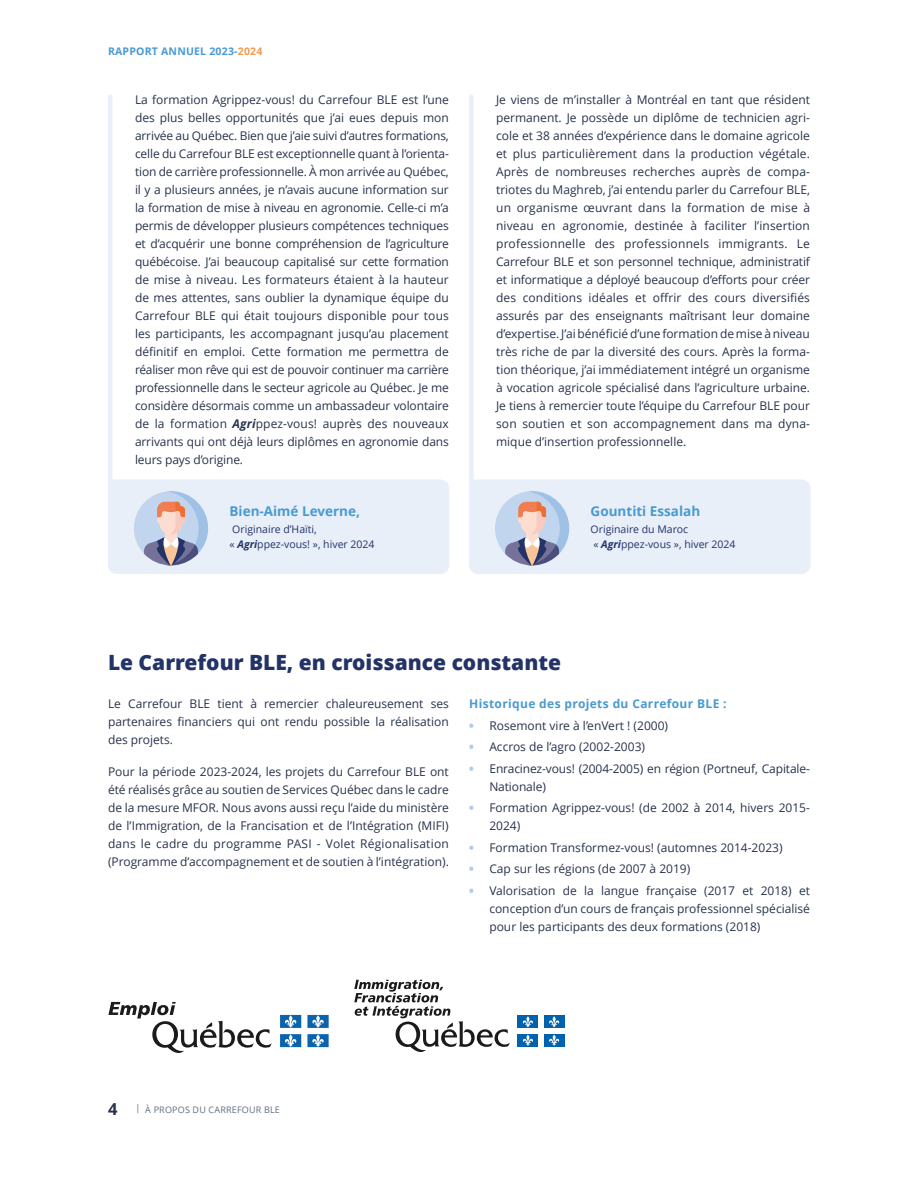
<style>
.page{position:relative;width:918px;height:1188px;background:#fff}
.page>*{position:absolute;margin:0;border:0;box-sizing:border-box;transform-origin:0 0}
.t1{font:800 21px "Open Sans";color:#243367}
.t2{font:700 16.5px "Open Sans";color:#27324b}
.t3{font:700 13.5px "Open Sans";color:#489ad1}
.t4{font:12px/18px "Open Sans";color:#27324b;text-align:justify}
.t5{font:700 12px "Open Sans";letter-spacing:.03em;color:#489ad1}
.t6{font:10.5px/15px "Open Sans";color:#243367}
.t7{font:700 10.5px "Open Sans";letter-spacing:.02em;color:#489ad1}
.t8{font:9px "Open Sans";letter-spacing:.02em;color:#5d6e80}
.s1{color:#f09b52}
.s2{font-weight:700;font-style:italic}
.s3{font-weight:800;color:#b0cbe9}
</style>
<div class="page">
<hr style="left:108px;top:97px;width:4px;height:439px;background:#e8eff9">
<div style="left:469px;top:97px;width:5px;height:466px;background:#e8eff9"></div>
<svg style="left:108px;top:480px;width:341px;height:94px;background:#e1e7f2"></svg>
<svg style="left:469px;top:480px;width:342px;height:94px;background:#e1e7f2"></svg>
<svg style="left:354px;top:980px;width:156px;height:72px"></svg>
<div style="left:518px;top:1016px;width:20px;height:12px;background:#0062ad"></div>
<svg style="left:523px;top:1016px;width:10px;height:11px"></svg>
<div style="left:544px;top:1016px;width:20px;height:12px;background:#0062ad"></div>
<svg style="left:549px;top:1016px;width:11px;height:11px"></svg>
<div style="left:518px;top:1034px;width:20px;height:12px;background:#0062ad"></div>
<svg style="left:523px;top:1035px;width:10px;height:11px"></svg>
<div style="left:544px;top:1034px;width:20px;height:12px;background:#0062ad"></div>
<svg style="left:549px;top:1035px;width:11px;height:11px"></svg>
<svg style="left:280px;top:1015px;width:21px;height:13px"></svg>
<svg style="left:307px;top:1015px;width:22px;height:13px"></svg>
<svg style="left:280px;top:1034px;width:21px;height:13px"></svg>
<svg style="left:307px;top:1034px;width:22px;height:13px"></svg>
<svg style="left:108px;top:1002px;width:164px;height:51px"></svg>
<p class="t7" style="left:108px;top:43px;width:156px">RAPPORT ANNUEL 2023-<span class="s1">2024</span></p>
<p class="t4" style="left:135px;top:90px;width:315px">La formation Agrippez-vous! du Carrefour BLE est l’une des plus belles opportunités que j’ai eues depuis mon arrivée au Québec. Bien que j’aie suivi d’autres formations, celle du Carrefour BLE est exceptionnelle quant à l’orienta&shy;tion de carrière professionnelle. À mon arrivée au Québec, il y a plusieurs années, je n’avais aucune information sur la formation de mise à niveau en agronomie. Celle-ci m’a permis de développer plusieurs compétences techniques et d’acquérir une bonne compréhension de l’agriculture québécoise. J’ai beaucoup capitalisé sur cette formation de mise à niveau. Les formateurs étaient à la hauteur de mes attentes, sans oublier la dynamique équipe du Carrefour BLE qui était toujours disponible pour tous les participants, les accompagnant jusqu’au placement définitif en emploi. Cette formation me permettra de réaliser mon rêve qui est de pouvoir continuer ma carrière professionnelle dans le secteur agricole au Québec. Je me considère désormais comme un ambassadeur volontaire de la formation <span class="s2">Agri</span>ppez-vous! auprès des nouveaux arrivants qui ont déjà leurs diplômes en agronomie dans leurs pays d’origine.</p>
<p class="t4" style="left:496px;top:90px;width:315px">Je viens de m’installer à Montréal en tant que résident permanent. Je possède un diplôme de technicien agri&shy;cole et 38 années d’expérience dans le domaine agricole et plus particulièrement dans la production végétale.<br>Après de nombreuses recherches auprès de compa&shy;triotes du Maghreb, j’ai entendu parler du Carrefour BLE, un organisme œuvrant dans la formation de mise à niveau en agronomie, destinée à faciliter l’insertion professionnelle des professionnels immigrants. Le Carrefour BLE et son personnel technique, administratif et informatique a déployé beaucoup d’efforts pour créer des conditions idéales et offrir des cours diversifiés assurés par des enseignants maîtrisant leur domaine d’expertise. J’ai bénéficié d’une formation de mise à niveau très riche de par la diversité des cours. Après la forma&shy;tion théorique, j’ai immédiatement intégré un organisme à vocation agricole spécialisé dans l’agriculture urbaine.<br>Je tiens à remercier toute l’équipe du Carrefour BLE pour son soutien et son accompagnement dans ma dyna&shy;mique d’insertion professionnelle.</p>
<p class="t3" style="left:230px;top:502px;width:132px">Bien-Aimé Leverne,</p>
<p class="t6" style="left:230px;top:521px;width:147px">Originaire d’Haïti,<br>« <span class="s2">Agri</span>ppez-vous! », hiver 2024</p>
<p class="t3" style="left:591px;top:502px;width:111px">Gountiti Essalah</p>
<p class="t6" style="left:591px;top:521px;width:147px">Originaire du Maroc<br>« <span class="s2">Agri</span>ppez-vous », hiver 2024</p>
<h1 class="t1" style="left:108px;top:647px;width:455px">Le Carrefour BLE, en croissance constante</h1>
<p class="t4" style="left:108px;top:695px;width:342px">Le Carrefour BLE tient à remercier chaleureusement ses partenaires financiers qui ont rendu possible la réalisation des projets.</p>
<p class="t4" style="left:108px;top:762px;width:342px">Pour la période 2023-2024, les projets du Carrefour BLE ont été réalisés grâce au soutien de Services Québec dans le cadre de la mesure MFOR. Nous avons aussi reçu l’aide du ministère de l’Immigration, de la Francisation et de l’Intégration (MIFI) dans le cadre du programme PASI - Volet Régionalisation (Programme d’accompagnement et de soutien à l’intégration).</p>
<p class="t5" style="left:469px;top:696px;width:259px">Historique des projets du Carrefour BLE :</p>
<p class="t4" style="left:469px;top:716px;width:201px"><span class="s3">•</span> Rosemont vire à l’enVert ! (2000)</p>
<p class="t4" style="left:469px;top:738px;width:177px"><span class="s3">•</span> Accros de l’agro (2002-2003)</p>
<p class="t4" style="left:489px;top:759px;width:322px;text-indent:-20px"><span class="s3">•</span> Enracinez-vous! (2004-2005) en région (Portneuf, Capitale-<br>Nationale)</p>
<p class="t4" style="left:489px;top:799px;width:322px;text-indent:-20px"><span class="s3">•</span> Formation Agrippez-vous! (de 2002 à 2014, hivers 2015-<br>2024)</p>
<p class="t4" style="left:469px;top:838px;width:315px"><span class="s3">•</span> Formation Transformez-vous! (automnes 2014-2023)</p>
<p class="t4" style="left:469px;top:860px;width:223px"><span class="s3">•</span> Cap sur les régions (de 2007 à 2019)</p>
<p class="t4" style="left:489px;top:881px;width:322px;text-indent:-20px"><span class="s3">•</span> Valorisation de la langue française (2017 et 2018) et conception d’un cours de français professionnel spécialisé pour les participants des deux formations (2018)</p>
<h2 class="t2" style="left:108px;top:1097px;width:11px">4</h2>
<p class="t8" style="left:135px;top:1103px;width:146px">| À PROPOS DU CARREFOUR BLE</p>
</div>
